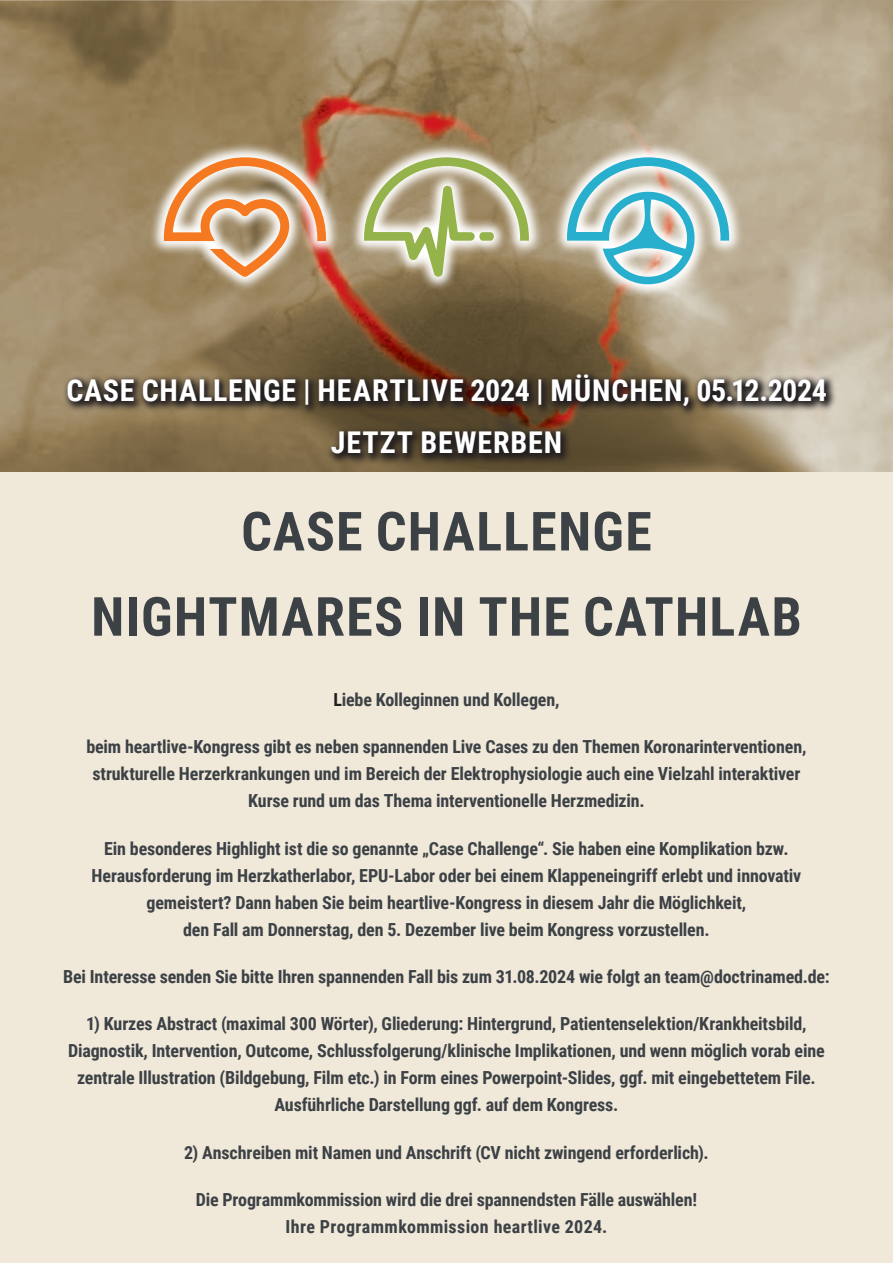
<style>
.page{position:relative;width:893px;height:1263px;background:#fff}
.page>*{position:absolute;margin:0;border:0;box-sizing:border-box;transform-origin:0 0}
.weiss_auf_grau{font:700 54px "Roboto Condensed";letter-spacing:.02em;color:#3c4146}
.weiss_auf_grau-2{font:700 30px "Roboto Condensed";letter-spacing:.03em;color:#fff}
.weiss_auf_grau-3{font:700 18px/27px "Roboto Condensed";letter-spacing:-.01em;color:#3c4146;text-align:center}
.s1{color:#231f20}
</style>
<div class="page">
<img style="left:0;top:0;width:893px;height:472px">
<div style="left:0;top:472px;width:893px;height:791px;background:#f0e8d8"></div>
<svg style="left:148px;top:142px;width:597px;height:158px;background:#a79172"></svg>
<svg style="left:567px;top:157px;width:162px;height:128px;background:#aac5c2"></svg>
<svg style="left:364px;top:157px;width:165px;height:120px;background:#b4b086"></svg>
<svg style="left:164px;top:157px;width:162px;height:120px;background:#cea37e"></svg>
<svg style="left:62px;top:369px;width:776px;height:96px;background:#665741"></svg>
<p class="weiss_auf_grau-2" style="left:66px;top:369px;width:762px">CASE CHALLENGE | HEARTLIVE 2024 | MÜNCHEN, 05.12.2024</p>
<p class="weiss_auf_grau-2" style="left:331px;top:421px;width:233px">JETZT BEWERBEN</p>
<p class="weiss_auf_grau" style="left:241px;top:493px;width:412px">CASE CHALLENGE</p>
<p class="weiss_auf_grau" style="left:91px;top:579px;width:712px">NIGHTMARES IN THE CATHLAB</p>
<p class="weiss_auf_grau-3" style="left:333px;top:685px;width:228px"><span class="s1">L</span>iebe Kolleginnen und Kollegen,</p>
<p class="weiss_auf_grau-3" style="left:86px;top:732px;width:722px">beim heartlive-Kongress gibt es neben spannenden Live Cases zu den Themen Koronarinterventionen, strukturelle Herzerkrankungen und im Bereich der Elektrophysiologie auch eine Vielzahl interaktiver<br>Kurse rund um das Thema interventionelle Herzmedizin.</p>
<p class="weiss_auf_grau-3" style="left:92px;top:834px;width:711px">Ein besonderes Highlight ist die so genannte „Case Challenge“. Sie haben eine Komplikation bzw.<br>Herausforderung im Herzkatherlabor, EPU-Labor oder bei einem Klappeneingriff erlebt und innovativ gemeistert? Dann haben Sie beim heartlive-Kongress in diesem Jahr die Möglichkeit,<br>den Fall am Donnerstag, den 5. Dezember live beim Kongress vorzustellen.</p>
<p class="weiss_auf_grau-3" style="left:63px;top:962px;width:768px">Bei Interesse senden Sie bitte Ihren spannenden Fall bis zum 31.08.2024 wie folgt an team@doctrinamed.de:</p>
<p class="weiss_auf_grau-3" style="left:68px;top:1010px;width:758px">1) Kurzes Abstract (maximal 300 Wörter), Gliederung: Hintergrund, Patientenselektion/Krankheitsbild, Diagnostik, Intervention, Outcome, Schlussfolgerung/klinische Implikationen, und wenn möglich vorab eine zentrale Illustration (Bildgebung, Film etc.) in Form eines Powerpoint-Slides, ggf. mit eingebettetem File.<br>Ausführliche Darstellung ggf. auf dem Kongress.</p>
<p class="weiss_auf_grau-3" style="left:184px;top:1138px;width:526px">2) Anschreiben mit Namen und Anschrift (CV nicht zwingend erforderlich).</p>
<p class="weiss_auf_grau-3" style="left:196px;top:1185px;width:503px">Die Programmkommission wird die drei spannendsten Fälle auswählen!<br>Ihre Programmkommission heartlive 2024.</p>
</div>
